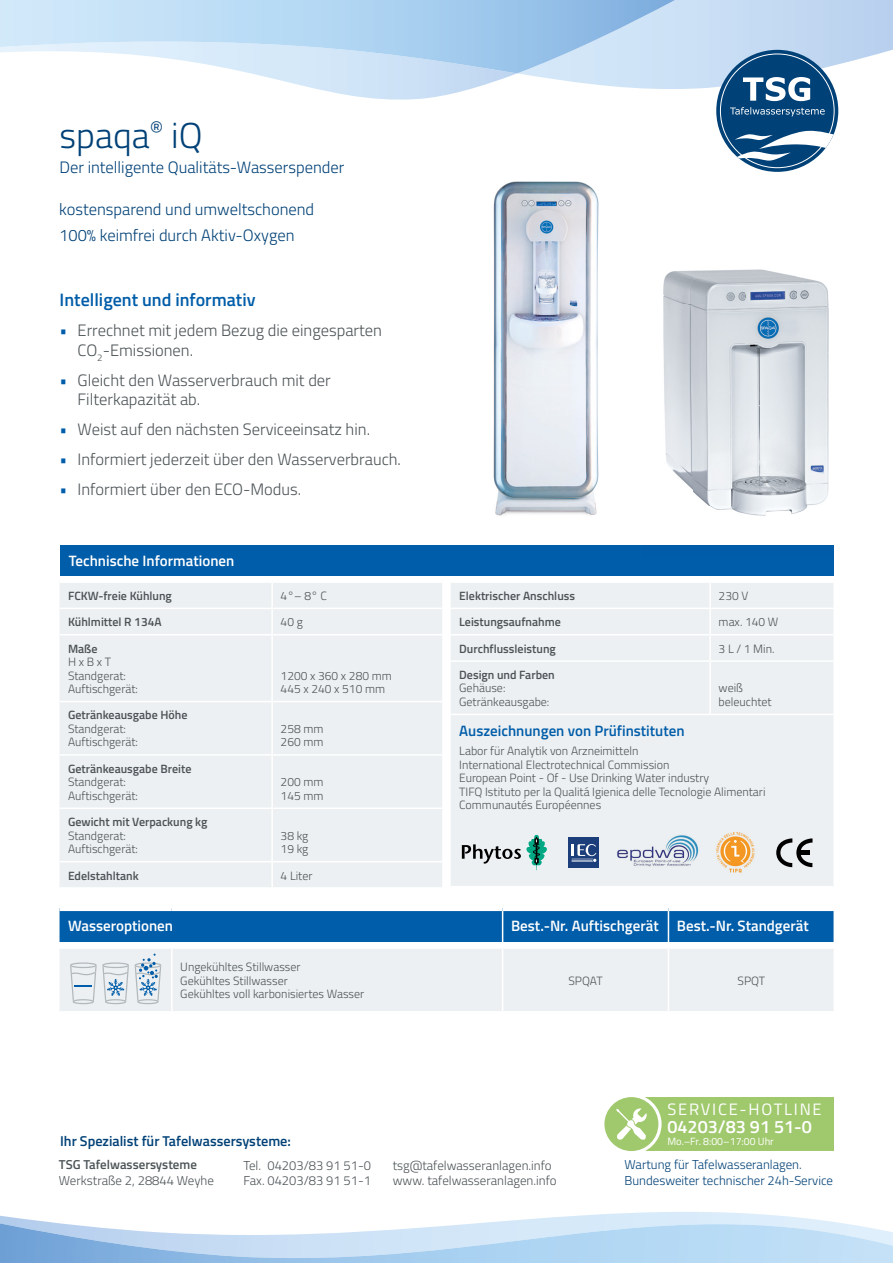
<style>
.page{position:relative;width:893px;height:1263px;background:#fff}
.page>*{position:absolute;margin:0;border:0;box-sizing:border-box;transform-origin:0 0}
.t1{font:300 36px "Titillium Web";color:#004177}
.t2{font:600 18px "Titillium Web";color:#005da9}
.t3{font:600 18px "Titillium Web";color:#fff}
.t4{font:300 16.5px/19.5px "Titillium Web";color:#4c5356}
.t5{font:300 16.5px/25.5px "Titillium Web";color:#004177}
.t6{font:16.5px "Titillium Web";letter-spacing:.11em;color:#fff}
.t7{font:600 15px "Titillium Web";color:#fff}
.t8{font:600 15px "Titillium Web";color:#005da9}
.t9{font:600 14.25px "Titillium Web";color:#004177}
.t10{font:300 12.9px/15.6px "Titillium Web";color:#4c5356}
.t11{font:300 12.9px/15.5px "Titillium Web";color:#004177}
.t12{font:600 12.9px "Titillium Web";color:#4c5356}
.t13{font:300 12px/13.5px "Titillium Web";color:#4c5356}
.t14{font:600 12px "Titillium Web";color:#4c5356}
.t15{font:10.5px "Titillium Web";color:#fff}
.s1{color:#005da9}
</style>
<div class="page">
<div style="left:716px;top:50px;width:122px;height:122px;background:#004177;border-radius:50%"></div>
<svg style="left:731px;top:129px;width:105px;height:32px"></svg>
<svg style="left:730px;top:107px;width:95px;height:9px"></svg>
<svg style="left:0;top:0;width:893px;height:101px"></svg>
<svg style="left:0;top:1212px;width:839px;height:11px"></svg>
<div style="left:631px;top:1097px;width:202px;height:54px;background:#a0c96d"></div>
<svg style="left:603px;top:1095px;width:57px;height:58px"></svg>
<div style="left:601px;top:1094px;width:61px;height:60px;border:3px solid #fff;border-radius:50%"></div>
<svg style="left:616px;top:1108px;width:31px;height:32px"></svg>
<div style="left:60px;top:583px;width:382px;height:304px;background:#edf0f2"></div>
<hr style="left:271px;top:583px;width:2px;height:25px;background:#fff">
<hr style="left:60px;top:608px;width:212px;height:1px;background:#fff">
<hr style="left:272px;top:608px;width:170px;height:1px;background:#fff">
<hr style="left:271px;top:609px;width:2px;height:25px;background:#fff">
<hr style="left:60px;top:634px;width:212px;height:1px;background:#fff">
<hr style="left:272px;top:634px;width:170px;height:1px;background:#fff">
<hr style="left:271px;top:635px;width:2px;height:66px;background:#fff">
<hr style="left:271px;top:702px;width:2px;height:52px;background:#fff">
<hr style="left:271px;top:756px;width:2px;height:51px;background:#fff">
<hr style="left:271px;top:809px;width:2px;height:52px;background:#fff">
<hr style="left:60px;top:861px;width:212px;height:1px;background:#fff">
<hr style="left:272px;top:861px;width:170px;height:1px;background:#fff">
<hr style="left:271px;top:862px;width:2px;height:25px;background:#fff">
<hr style="left:60px;top:701px;width:212px;height:1px;background:#fff">
<hr style="left:272px;top:701px;width:170px;height:1px;background:#fff">
<hr style="left:60px;top:754px;width:212px;height:2px;background:#fff">
<hr style="left:272px;top:754px;width:170px;height:2px;background:#fff">
<hr style="left:60px;top:807px;width:212px;height:2px;background:#fff">
<hr style="left:272px;top:807px;width:170px;height:2px;background:#fff">
<div style="left:60px;top:545px;width:773px;height:31px;background:#005da9"></div>
<div style="left:60px;top:1004px;width:773px;height:7px;background:#edf0f2"></div>
<hr style="left:502px;top:949px;width:1px;height:62px;background:#fff">
<hr style="left:668px;top:949px;width:1px;height:62px;background:#fff">
<hr style="left:171px;top:949px;width:2px;height:62px;background:#fff">
<svg style="left:60px;top:908px;width:774px;height:96px;background:#a0c1db"></svg>
<div style="left:451px;top:583px;width:382px;height:303px;background:#edf0f2"></div>
<hr style="left:709px;top:583px;width:2px;height:25px;background:#fff">
<hr style="left:451px;top:608px;width:259px;height:1px;background:#fff">
<hr style="left:710px;top:608px;width:123px;height:1px;background:#fff">
<hr style="left:709px;top:609px;width:2px;height:25px;background:#fff">
<hr style="left:451px;top:634px;width:259px;height:1px;background:#fff">
<hr style="left:710px;top:634px;width:123px;height:1px;background:#fff">
<hr style="left:709px;top:635px;width:2px;height:25px;background:#fff">
<hr style="left:451px;top:660px;width:259px;height:2px;background:#fff">
<hr style="left:710px;top:660px;width:123px;height:2px;background:#fff">
<hr style="left:709px;top:662px;width:2px;height:52px;background:#fff">
<hr style="left:451px;top:714px;width:259px;height:1px;background:#fff">
<hr style="left:710px;top:714px;width:123px;height:1px;background:#fff">
<img style="left:663px;top:269px;width:166px;height:237px">
<img style="left:710px;top:506px;width:88px;height:10px">
<img style="left:798px;top:506px;width:36px;height:51px">
<img style="left:798px;top:545px;width:35px;height:12px">
<img style="left:493px;top:181px;width:106px;height:335px">
<svg style="left:776px;top:838px;width:36px;height:29px"></svg>
<div style="left:799px;top:850px;width:10px;height:5px;background:#000"></div>
<div style="left:568px;top:837px;width:31px;height:31px;background:#1c3e7a"></div>
<svg style="left:572px;top:844px;width:24px;height:18px"></svg>
<svg style="left:462px;top:835px;width:85px;height:35px;background:#b4c7c5"></svg>
<img style="left:614px;top:833px;width:87px;height:37px">
<img style="left:714px;top:832px;width:44px;height:43px">
<h1 class="t1" style="left:60px;top:109px;width:145px">spaqa<sup>®</sup> iQ</h1>
<h3 class="t5" style="left:60px;top:154px;width:286px">Der intelligente Qualitäts-Wasserspender</h3>
<h3 class="t5" style="left:59px;top:196px;width:256px">kostensparend und umweltschonend<br>100% keimfrei durch Aktiv-Oxygen</h3>
<h2 class="t2" style="left:60px;top:286px;width:197px">Intelligent und informativ</h2>
<h3 class="t4" style="left:78px;top:320px;width:306px;text-indent:-18px"><span class="s1">•</span> Errechnet mit jedem Bezug die eingesparten<br>CO<sub>2</sub>-Emissionen.</h3>
<h3 class="t4" style="left:78px;top:369px;width:255px;text-indent:-18px"><span class="s1">•</span> Gleicht den Wasserverbrauch mit der<br>Filterkapazität ab.</h3>
<h3 class="t4" style="left:60px;top:419px;width:312px"><span class="s1">•</span> Weist auf den nächsten Serviceeinsatz hin.</h3>
<h3 class="t4" style="left:60px;top:449px;width:343px"><span class="s1">•</span> Informiert jederzeit über den Wasserverbrauch.</h3>
<h3 class="t4" style="left:60px;top:479px;width:243px"><span class="s1">•</span> Informiert über den ECO-Modus.</h3>
<p class="t7" style="left:69px;top:549px;width:167px">Technische Informationen</p>
<p class="t14" style="left:68px;top:587px;width:105px">FCKW-freie Kühlung</p>
<p class="t13" style="left:281px;top:588px;width:48px">4°– 8° C</p>
<p class="t14" style="left:68px;top:613px;width:95px">Kühlmittel R 134A</p>
<p class="t13" style="left:281px;top:615px;width:24px">40 g</p>
<p class="t14" style="left:68px;top:639px;width:31px">Maße</p>
<p class="t13" style="left:68px;top:654px;width:72px">H x B x T<br>Standgerat:<br>Auftischgerät:</p>
<p class="t13" style="left:281px;top:668px;width:113px">1200 x 360 x 280 mm<br>445 x 240 x 510 mm</p>
<p class="t14" style="left:68px;top:706px;width:121px">Getränkeausgabe Höhe</p>
<p class="t13" style="left:68px;top:721px;width:72px">Standgerat:<br>Auftischgerät:</p>
<p class="t13" style="left:281px;top:721px;width:44px">258 mm<br>260 mm</p>
<p class="t14" style="left:68px;top:759px;width:125px">Getränkeausgabe Breite</p>
<p class="t13" style="left:68px;top:775px;width:72px">Standgerat:<br>Auftischgerät:</p>
<p class="t13" style="left:281px;top:775px;width:44px">200 mm<br>145 mm</p>
<p class="t14" style="left:68px;top:813px;width:141px">Gewicht mit Verpackung kg</p>
<p class="t13" style="left:68px;top:828px;width:72px">Standgerat:<br>Auftischgerät:</p>
<p class="t13" style="left:281px;top:828px;width:29px">38 kg<br>19 kg</p>
<p class="t14" style="left:68px;top:866px;width:72px">Edelstahltank</p>
<p class="t13" style="left:281px;top:868px;width:33px">4 Liter</p>
<p class="t14" style="left:459px;top:587px;width:117px">Elektrischer Anschluss</p>
<p class="t13" style="left:719px;top:588px;width:31px">230 V</p>
<p class="t14" style="left:459px;top:613px;width:103px">Leistungsaufnahme</p>
<p class="t13" style="left:719px;top:615px;width:61px">max. 140 W</p>
<p class="t14" style="left:459px;top:639px;width:98px">Durchflussleistung</p>
<p class="t13" style="left:719px;top:641px;width:57px">3 L / 1 Min.</p>
<p class="t14" style="left:459px;top:666px;width:97px">Design und Farben</p>
<p class="t13" style="left:459px;top:681px;width:92px">Gehäuse:<br>Getränkeausgabe:</p>
<p class="t13" style="left:719px;top:681px;width:55px">weiß beleuchtet</p>
<p class="t8" style="left:459px;top:719px;width:227px">Auszeichnungen von Prüfinstituten</p>
<p class="t13" style="left:459px;top:744px;width:308px">Labor für Analytik von Arzneimitteln<br>International Electrotechnical Commission<br>European Point - Of - Use Drinking Water industry<br>TIFQ Istituto per la Qualitá Igienica delle Tecnologie Alimentari Communautés Européennes</p>
<p class="t7" style="left:68px;top:915px;width:107px">Wasseroptionen</p>
<p class="t7" style="left:511px;top:915px;width:299px">Best.-Nr. Auftischgerät Best.-Nr. Standgerät</p>
<p class="t13" style="left:180px;top:959px;width:186px">Ungekühltes Stillwasser<br>Gekühltes Stillwasser<br>Gekühltes voll karbonisiertes Wasser</p>
<p class="t13" style="left:568px;top:973px;width:36px">SPQAT</p>
<p class="t13" style="left:738px;top:973px;width:29px">SPQT</p>
<p class="t9" style="left:60px;top:1130px;width:232px">Ihr Spezialist für Tafelwassersysteme:</p>
<p class="t12" style="left:59px;top:1155px;width:140px">TSG Tafelwassersysteme</p>
<p class="t10" style="left:59px;top:1172px;width:157px">Werkstraße 2, 28844 Weyhe</p>
<p class="t10" style="left:243px;top:1157px;width:129px">Tel. 04203/83 91 51-0<br>Fax. 04203/83 91 51-1</p>
<p class="t10" style="left:393px;top:1157px;width:165px">tsg@tafelwasseranlagen.info www. tafelwasseranlagen.info</p>
<h3 class="t6" style="left:667px;top:1097px;width:156px">SERVICE-HOTLINE</h3>
<h2 class="t3" style="left:667px;top:1113px;width:146px">04203/83 91 51-0</h2>
<p class="t15" style="left:667px;top:1134px;width:108px">Mo.–Fr. 8:00–17:00 Uhr</p>
<p class="t11" style="left:625px;top:1156px;width:210px">Wartung für Tafelwasseranlagen.<br>Bundesweiter technischer 24h-Service</p>
</div>
